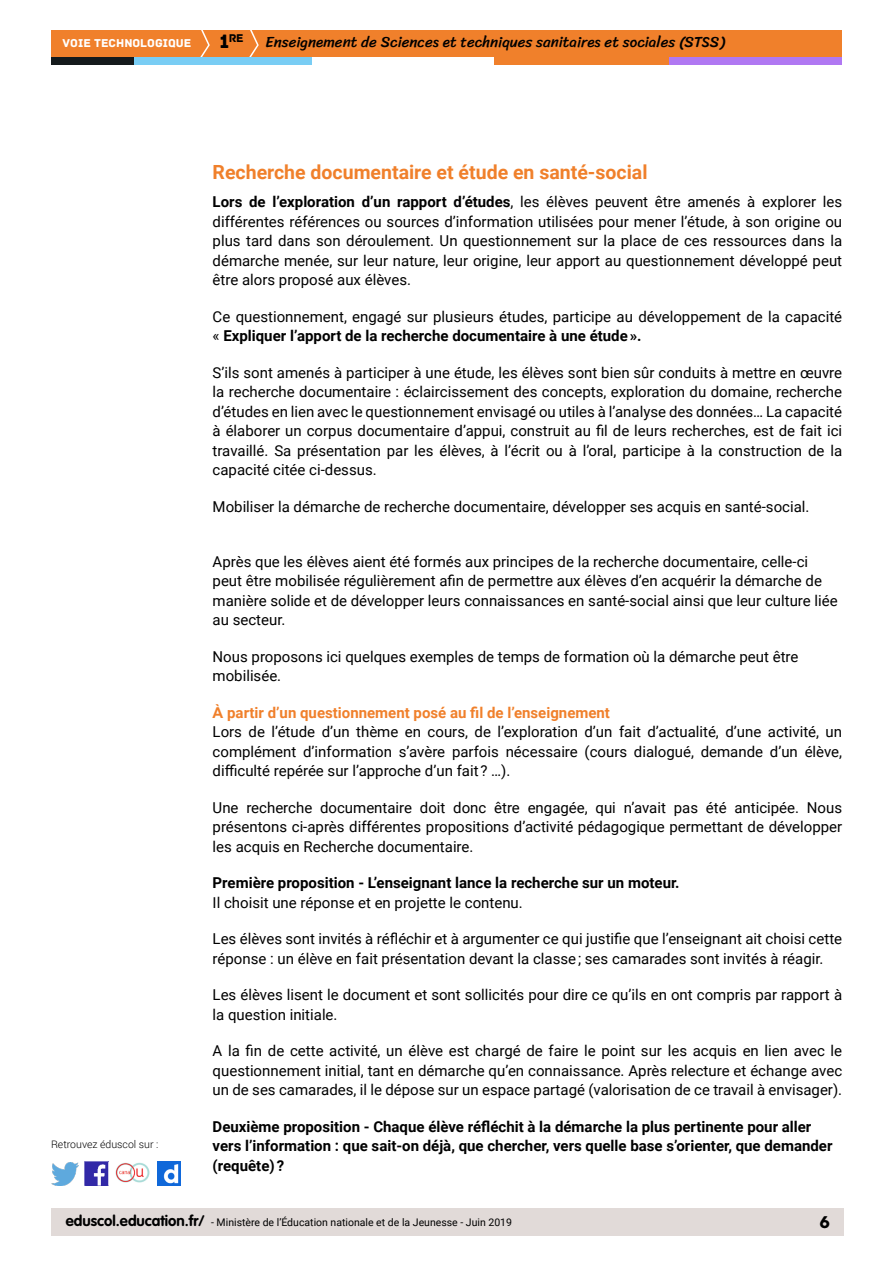
<style>
.page{position:relative;width:893px;height:1263px;background:#fff}
.page>*{position:absolute;margin:0;border:0;box-sizing:border-box;transform-origin:0 0}
.t1{font:700 19.5px "Roboto";color:#f0802b}
.t2{font:18px "Archive";color:#000}
.t3{font:15px/19.5px "Roboto";color:#000}
.t4{font:700 15px/19.5px "Roboto";color:#000}
.t5{font:15px "Sriracha";color:#000}
.t6{font:12px "Archive";color:#fff}
.t7{font:11.85px "Archive";color:#000}
.t8{font:10.5px "Roboto";color:#000}
.t9{font:300 10.5px "Roboto";color:#000}
.s1{font-size:20.4px}
.s2{font-weight:700}
.s3{font-family:"Arial";font-weight:700;color:#f0802b}
.s4{font-weight:700;color:#f0802b}
.s5{font-family:"VAG Rounded Std";font-weight:700;font-size:15px}
</style>
<div class="page">
<div style="left:51px;top:1209px;width:792px;height:27px;background:#e1dad8"></div>
<img style="left:85px;top:1162px;width:23px;height:23px">
<img style="left:51px;top:1163px;width:28px;height:22px">
<img style="left:158px;top:1162px;width:22px;height:23px">
<img style="left:115px;top:1162px;width:35px;height:21px">
<div style="left:51px;top:30px;width:791px;height:27px;background:#f0802b"></div>
<svg style="left:200px;top:30px;width:10px;height:27px"></svg>
<svg style="left:249px;top:30px;width:10px;height:27px"></svg>
<div style="left:133px;top:57px;width:179px;height:8px;background:#79cdf4"></div>
<div style="left:51px;top:57px;width:82px;height:8px;background:#141a1c"></div>
<div style="left:667px;top:57px;width:175px;height:8px;background:#b078f2"></div>
<div style="left:494px;top:57px;width:175px;height:8px;background:#f0802b"></div>
<p class="t7" style="left:220px;top:31px;width:25px"><span class="s1">1</span>re</p>
<p class="t6" style="left:63px;top:36px;width:130px">VOIE TECHNOLOGIQUE</p>
<p class="t5" style="left:265px;top:33px;width:461px">Enseignement de Sciences et techniques sanitaires et sociales (STSS)</p>
<p class="t9" style="left:51px;top:1137px;width:109px">Retrouvez éduscol sur :</p>
<h1 class="t1" style="left:213px;top:159px;width:436px">Recherche documentaire et étude en santé-social</h1>
<p class="t3" style="left:213px;top:192px;width:631px;text-align:justify"><span class="s2">Lors de l’exploration d’un rapport d’études</span>, les élèves peuvent être amenés à explorer les différentes références ou sources d’information utilisées pour mener l’étude, à son origine ou plus tard dans son déroulement. Un questionnement sur la place de ces ressources dans la démarche menée, sur leur nature, leur origine, leur apport au questionnement développé peut être alors proposé aux élèves.</p>
<p class="t3" style="left:213px;top:306px;width:631px">Ce questionnement, engagé sur plusieurs études, participe au développement de la capacité « <span class="s2">Expliquer l’apport de la recherche documentaire à une étude ».</span></p>
<p class="t3" style="left:213px;top:362px;width:631px;text-align:justify">S’ils sont amenés à participer à une étude, les élèves sont bien sûr conduits à mettre en œuvre la recherche documentaire : éclaircissement des concepts, exploration du domaine, recherche d’études en lien avec le questionnement envisagé ou utiles à l’analyse des données… La capacité à élaborer un corpus documentaire d’appui, construit au fil de leurs recherches, est de fait ici travaillé. Sa présentation par les élèves, à l’écrit ou à l’oral, participe à la construction de la capacité citée ci-dessus.</p>
<p class="t3" style="left:213px;top:496px;width:598px">Mobiliser la démarche de recherche documentaire, développer ses acquis en santé-social.</p>
<p class="t3" style="left:213px;top:551px;width:626px">Après que les élèves aient été formés aux principes de la recherche documentaire, celle-ci peut être mobilisée régulièrement afin de permettre aux élèves d’en acquérir la démarche de manière solide et de développer leurs connaissances en santé-social ainsi que leur culture liée au secteur.</p>
<p class="t3" style="left:213px;top:646px;width:587px">Nous proposons ici quelques exemples de temps de formation où la démarche peut être mobilisée.</p>
<p class="t3" style="left:213px;top:702px;width:631px"><span class="s3">À</span> <span class="s4">partir d’un questionnement posé au fil de l’enseignement<br></span>Lors de l’étude d’un thème en cours, de l’exploration d’un fait d’actualité, d’une activité, un complément d’information s’avère parfois nécessaire (cours dialogué, demande d’un élève, difficulté repérée sur l’approche d’un fait ? …).</p>
<p class="t3" style="left:213px;top:797px;width:631px;text-align:justify">Une recherche documentaire doit donc être engagée, qui n’avait pas été anticipée. Nous présentons ci-après différentes propositions d’activité pédagogique permettant de développer les acquis en Recherche documentaire.</p>
<p class="t4" style="left:213px;top:872px;width:468px">Première proposition - L’enseignant lance la recherche sur un moteur.</p>
<p class="t3" style="left:213px;top:892px;width:312px">Il choisit une réponse et en projette le contenu.</p>
<p class="t3" style="left:213px;top:928px;width:631px">Les élèves sont invités à réfléchir et à argumenter ce qui justifie que l’enseignant ait choisi cette réponse : un élève en fait présentation devant la classe ; ses camarades sont invités à réagir.</p>
<p class="t3" style="left:213px;top:984px;width:631px">Les élèves lisent le document et sont sollicités pour dire ce qu’ils en ont compris par rapport à la question initiale.</p>
<p class="t3" style="left:213px;top:1040px;width:631px;text-align:justify">A la fin de cette activité, un élève est chargé de faire le point sur les acquis en lien avec le questionnement initial, tant en démarche qu’en connaissance. Après relecture et échange avec un de ses camarades, il le dépose sur un espace partagé (valorisation de ce travail à envisager).</p>
<p class="t4" style="left:213px;top:1116px;width:621px">Deuxième proposition - Chaque élève réfléchit à la démarche la plus pertinente pour aller vers l’information : que sait-on déjà, que chercher, vers quelle base s’orienter, que demander (requête) ?</p>
<p class="t8" style="left:66px;top:1215px;width:448px"><span class="s5">eduscol.education.fr/</span> - Ministère de l’Éducation nationale et de la Jeunesse - Juin 2019</p>
<p class="t2" style="left:820px;top:1211px;width:12px">6</p>
</div>
